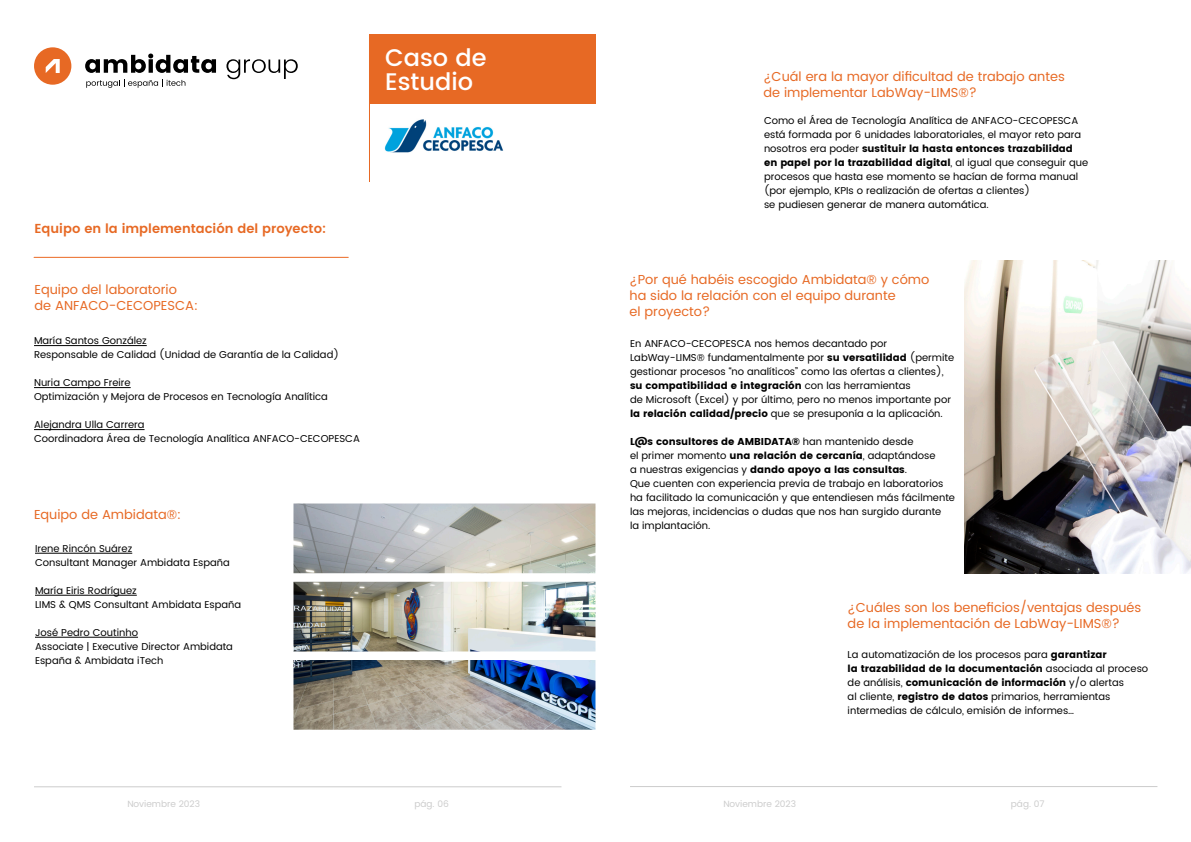
<style>
.page{position:relative;width:1191px;height:842px;background:#fff}
.page>*{position:absolute;margin:0;border:0;box-sizing:border-box;transform-origin:0 0}
.t1{font:500 24px/24px "Poppins";color:#fff}
.t2{font:13px/16px "Poppins";color:#e76924}
.t3{font:600 13px "Poppins";color:#e76924}
.t4{font:10px/14px "Poppins";color:#000}
.t5{font:9px "Poppins";color:#ccc}
.s1{font-style:inherit}
</style>
<div class="page">
<hr style="left:34px;top:345px;width:113px;height:1px;background:#000">
<hr style="left:34px;top:387px;width:97px;height:1px;background:#000">
<hr style="left:34px;top:429px;width:110px;height:1px;background:#000">
<hr style="left:35px;top:553px;width:97px;height:1px;background:#000">
<hr style="left:35px;top:595px;width:102px;height:1px;background:#000">
<hr style="left:35px;top:637px;width:103px;height:1px;background:#000">
<svg style="left:85px;top:54px;width:131px;height:19px"></svg>
<svg style="left:226px;top:59px;width:72px;height:20px"></svg>
<svg style="left:86px;top:79px;width:99px;height:9px"></svg>
<svg style="left:34px;top:47px;width:37px;height:38px"></svg>
<hr style="left:34px;top:786px;width:527px;height:1px;background:#ccc">
<hr style="left:630px;top:786px;width:527px;height:1px;background:#ccc">
<img style="left:964px;top:260px;width:227px;height:313px">
<img style="left:293px;top:503px;width:302px;height:227px">
<hr style="left:369px;top:34px;width:1px;height:148px;background:#e76924">
<hr style="left:34px;top:257px;width:314px;height:1px;background:#eb6923">
<div style="left:369px;top:34px;width:226px;height:70px;background:#e76924"></div>
<img style="left:384px;top:119px;width:120px;height:34px">
<p class="t1" style="left:385px;top:46px;width:103px">Caso de<br>Estudio</p>
<p class="t3" style="left:35px;top:219px;width:293px">Equipo en la implementación del proyecto:</p>
<p class="t2" style="left:35px;top:282px;width:165px">Equipo del laboratorio<br>de ANFACO-CECOPESCA:</p>
<p class="t4" style="left:34px;top:334px;width:114px">María Santos González</p>
<p class="t4" style="left:34px;top:348px;width:306px">Responsable de Calidad (Unidad de Garantía de la Calidad)</p>
<p class="t4" style="left:34px;top:376px;width:98px">Nuria Campo Freire</p>
<p class="t4" style="left:34px;top:390px;width:295px">Optimización y Mejora de Procesos en Tecnología Analítica</p>
<p class="t4" style="left:34px;top:418px;width:112px">Alejandra Ulla Carrera</p>
<p class="t4" style="left:34px;top:432px;width:327px">Coordinadora Área de Tecnología Analítica ANFACO-CECOPESCA</p>
<p class="t2" style="left:34px;top:506px;width:148px">Equipo de Ambidata®:</p>
<p class="t4" style="left:35px;top:542px;width:99px">Irene Rincón Suárez</p>
<p class="t4" style="left:35px;top:556px;width:196px">Consultant Manager Ambidata España</p>
<p class="t4" style="left:35px;top:584px;width:103px">María Eiris Rodríguez</p>
<p class="t4" style="left:35px;top:598px;width:208px">LIMS &amp; QMS Consultant Ambidata España</p>
<p class="t4" style="left:35px;top:626px;width:105px">José Pedro Coutinho</p>
<p class="t4" style="left:35px;top:640px;width:199px">Associate | Executive Director Ambidata<br>España &amp; Ambidata iTech</p>
<p class="t2" style="left:763px;top:68px;width:303px">¿Cuál era la mayor dificultad de trabajo antes de implementar LabWay-LIMS®?</p>
<p class="t4" style="left:764px;top:114px;width:326px">Como el Área de Tecnología Analítica de ANFACO-CECOPESCA está formada por 6 unidades laboratoriales, el mayor reto para nosotros era poder <span class="s1">sustituir la hasta entonces trazabilidad en papel por la trazabilidad digital</span>, al igual que conseguir que procesos que hasta ese momento se hacían de forma manual (por ejemplo, KPIs o realización de ofertas a clientes)<br>se pudiesen generar de manera automática.</p>
<p class="t2" style="left:629px;top:271px;width:301px">¿Por qué habéis escogido Ambidata® y cómo ha sido la relación con el equipo durante<br>el proyecto?</p>
<p class="t4" style="left:630px;top:337px;width:326px">En ANFACO-CECOPESCA nos hemos decantado por LabWay-LIMS® fundamentalmente por <span class="s1">su versatilidad</span> (permite gestionar procesos “no analíticos” como las ofertas a clientes), <span class="s1">su compatibilidad e integración</span> con las herramientas<br>de Microsoft (Excel) y por último, pero no menos importante por <span class="s1">la relación calidad/precio</span> que se presuponía a la aplicación.</p>
<p class="t4" style="left:630px;top:435px;width:326px"><span class="s1">L@s consultores de AMBIDATA®</span> han mantenido desde<br>el primer momento <span class="s1">una relación de cercanía</span>, adaptándose<br>a nuestras exigencias y <span class="s1">dando apoyo a las consultas</span>.<br>Que cuenten con experiencia previa de trabajo en laboratorios ha facilitado la comunicación y que entendiesen más fácilmente las mejoras, incidencias o dudas que nos han surgido durante<br>la implantación.</p>
<p class="t2" style="left:847px;top:600px;width:295px">¿Cuáles son los beneficios/ventajas después de la implementación de LabWay-LIMS®?</p>
<p class="t4" style="left:847px;top:648px;width:302px">La automatización de los procesos para <span class="s1">garantizar<br>la trazabilidad de la documentación</span> asociada al proceso de análisis, <span class="s1">comunicación de información</span> y/o alertas<br>al cliente, <span class="s1">registro de datos</span> primarios, herramientas intermedias de cálculo, emisión de informes…</p>
<p class="t5" style="left:127px;top:797px;width:74px">Noviembre 2023</p>
<p class="t5" style="left:414px;top:797px;width:36px">pág. 06</p>
<p class="t5" style="left:723px;top:797px;width:74px">Noviembre 2023</p>
<p class="t5" style="left:1011px;top:797px;width:35px">pág. 07</p>
</div>
